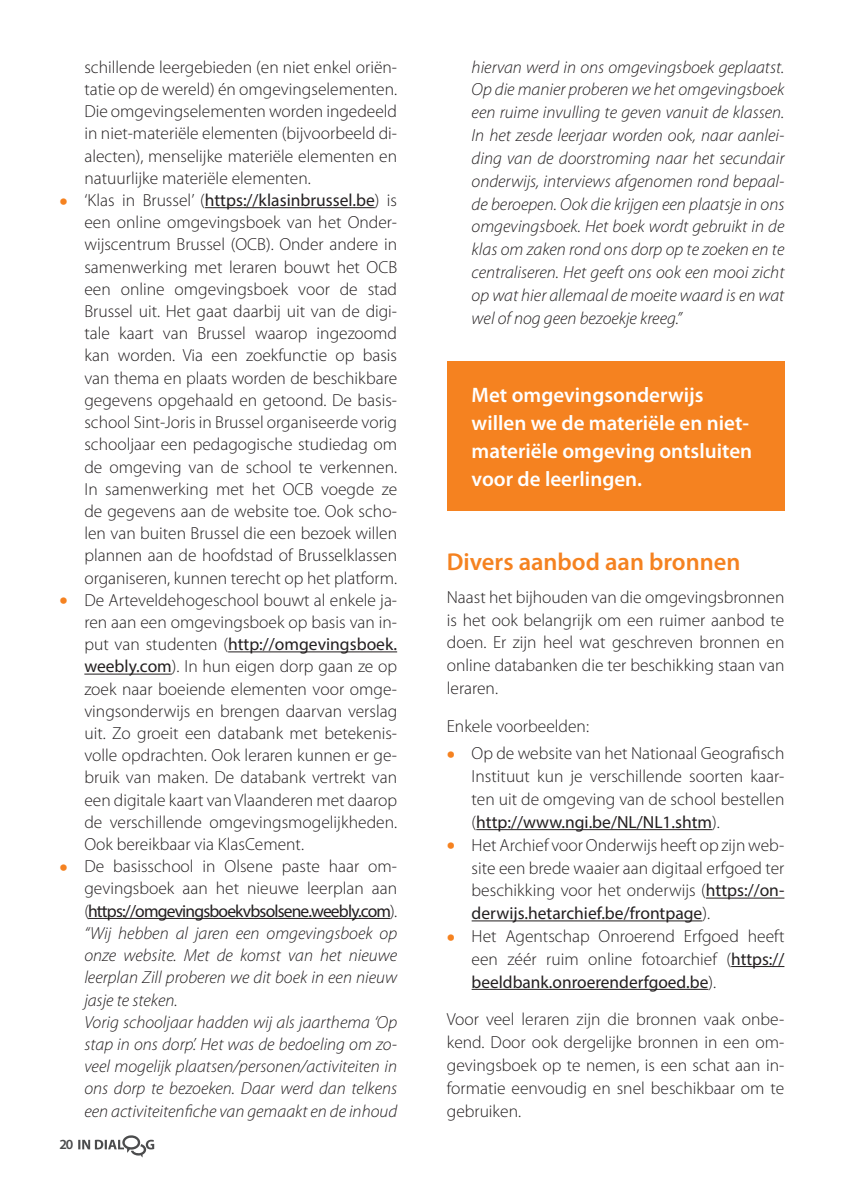
<style>
.page{position:relative;width:844px;height:1191px;background:#fff}
.page>*{position:absolute;margin:0;border:0;box-sizing:border-box;transform-origin:0 0}
.t1{font:600 24.5px "Myriad Pro";color:#f58220}
.t2{font:600 21px/28px "Myriad Pro";color:#fff}
.t3{font:300 17.5px/22.2px "Myriad Pro";color:#231f20;text-align:justify}
.t4{font:italic 300 17.5px/22.2px "Myriad Pro";color:#231f20}
.t5{font:600 14px "Myriad Pro";color:#4b4c4d}
.s1{font-weight:700;font-size:24.5px;color:#f58220}
.s2{font-weight:400}
.s3{font-weight:700;font-style:normal;font-size:24.5px;color:#f58220}
.s4{font-style:normal}
.s5{font-weight:400;font-style:normal}
</style>
<div class="page">
<svg style="left:78px;top:1135px;width:76px;height:22px"></svg>
<hr style="left:205px;top:207px;width:170px;height:1px;background:#231f20">
<hr style="left:228px;top:651px;width:169px;height:1px;background:#231f20">
<hr style="left:84px;top:673px;width:88px;height:1px;background:#231f20">
<hr style="left:88px;top:918px;width:302px;height:1px;background:#231f20">
<hr style="left:476px;top:829px;width:236px;height:1px;background:#231f20">
<hr style="left:705px;top:897px;width:79px;height:1px;background:#231f20">
<hr style="left:471px;top:920px;width:231px;height:1px;background:#231f20">
<hr style="left:731px;top:966px;width:53px;height:1px;background:#231f20">
<hr style="left:471px;top:989px;width:237px;height:1px;background:#231f20">
<div style="left:446px;top:361px;width:338px;height:149px;background:#f58220"></div>
<p class="t3" style="left:84px;top:56px;width:314px">schillende leergebieden (en niet enkel oriën&shy;tatie op de wereld) én omgevingselementen.<br>Die omgevingselementen worden ingedeeld in niet-materiële elementen (bijvoorbeeld di&shy;alecten), menselijke materiële elementen en natuurlijke materiële elementen.</p>
<p class="t3" style="left:84px;top:189px;width:314px;text-indent:-25px"><span class="s1">•</span> ‘Klas in Brussel’ (<span class="s2">https://klasinbrussel.be</span>) is een online omgevingsboek van het Onder&shy;wijscentrum Brussel (OCB). Onder andere in samenwerking met leraren bouwt het OCB een online omgevingsboek voor de stad Brussel uit. Het gaat daarbij uit van de digi&shy;tale kaart van Brussel waarop ingezoomd kan worden. Via een zoekfunctie op basis van thema en plaats worden de beschikbare gegevens opgehaald en getoond. De basis&shy;school Sint-Joris in Brussel organiseerde vorig schooljaar een pedagogische studiedag om de omgeving van de school te verkennen.<br>In samenwerking met het OCB voegde ze de gegevens aan de website toe. Ook scho&shy;len van buiten Brussel die een bezoek willen plannen aan de hoofdstad of Brusselklassen organiseren, kunnen terecht op het platform.</p>
<p class="t3" style="left:84px;top:589px;width:314px;text-indent:-25px"><span class="s1">•</span> De Arteveldehogeschool bouwt al enkele ja&shy;ren aan een omgevingsboek op basis van in&shy;put van studenten (<span class="s2">http://omgevingsboek. weebly.com</span>). In hun eigen dorp gaan ze op zoek naar boeiende elementen voor omge&shy;vingsonderwijs en brengen daarvan verslag uit. Zo groeit een databank met betekenis&shy;volle opdrachten. Ook leraren kunnen er ge&shy;bruik van maken. De databank vertrekt van een digitale kaart van Vlaanderen met daarop de verschillende omgevingsmogelijkheden.<br>Ook bereikbaar via KlasCement.</p>
<p class="t4" style="left:84px;top:855px;width:314px;text-indent:-25px"><span class="s3">•</span> <span class="s4">De basisschool in Olsene paste haar om&shy;gevingsboek aan het nieuwe leerplan aan (</span><span class="s5">https://omgevingsboekvbsolsene.weebly.com</span><span class="s4">). </span>“Wij hebben al jaren een omgevingsboek op onze website. Met de komst van het nieuwe leerplan Zill proberen we dit boek in een nieuw jasje te steken.<br>Vorig schooljaar hadden wij als jaarthema ‘Op stap in ons dorp’. Het was de bedoeling om zo&shy;veel mogelijk plaatsen/personen/activiteiten in ons dorp te bezoeken. Daar werd dan telkens een activiteitenfiche van gemaakt en de inhoud</p>
<p class="t5" style="left:60px;top:1136px;width:15px">20</p>
<p class="t4" style="left:471px;top:56px;width:314px;line-height:22.8px;text-align:justify">hiervan werd in ons omgevingsboek geplaatst.<br>Op die manier proberen we het omgevingsboek een ruime invulling te geven vanuit de klassen.<br>In het zesde leerjaar worden ook, naar aanlei&shy;ding van de doorstroming naar het secundair onderwijs, interviews afgenomen rond bepaal&shy;de beroepen. Ook die krijgen een plaatsje in ons omgevingsboek. Het boek wordt gebruikt in de klas om zaken rond ons dorp op te zoeken en te centraliseren. Het geeft ons ook een mooi zicht op wat hier allemaal de moeite waard is en wat wel of nog geen bezoekje kreeg.”</p>
<p class="t2" style="left:471px;top:381px;width:282px">Met omgevingsonderwijs willen we de materiële en niet&shy;materiële omgeving ontsluiten voor de leerlingen.</p>
<h1 class="t1" style="left:446px;top:548px;width:295px">Divers aanbod aan bronnen</h1>
<p class="t3" style="left:446px;top:586px;width:339px;line-height:22.8px">Naast het bijhouden van die omgevingsbronnen is het ook belangrijk om een ruimer aanbod te doen. Er zijn heel wat geschreven bronnen en online databanken die ter beschikking staan van leraren.</p>
<p class="t3" style="left:446px;top:715px;width:144px">Enkele voorbeelden:</p>
<p class="t3" style="left:471px;top:742px;width:314px;line-height:22.8px;text-indent:-25px"><span class="s1">•</span> Op de website van het Nationaal Geografisch Instituut kun je verschillende soorten kaar&shy;ten uit de omgeving van de school bestellen (<span class="s2">http://www.ngi.be/NL/NL1.shtm</span>).</p>
<p class="t3" style="left:471px;top:833px;width:314px;line-height:22.8px;text-indent:-25px"><span class="s1">•</span> Het Archief voor Onderwijs heeft op zijn web&shy;site een brede waaier aan digitaal erfgoed ter beschikking voor het onderwijs (<span class="s2">https://on&shy;derwijs.hetarchief.be/frontpage</span>).</p>
<p class="t3" style="left:471px;top:925px;width:314px;line-height:22.8px;text-indent:-25px"><span class="s1">•</span> Het Agentschap Onroerend Erfgoed heeft een zéér ruim online fotoarchief (<span class="s2">https:// beeldbank.onroerenderfgoed.be</span>).</p>
<p class="t3" style="left:446px;top:1008px;width:339px;line-height:22.8px">Voor veel leraren zijn die bronnen vaak onbe&shy;kend. Door ook dergelijke bronnen in een om&shy;gevingsboek op te nemen, is een schat aan in&shy;formatie eenvoudig en snel beschikbaar om te gebruiken.</p>
</div>
